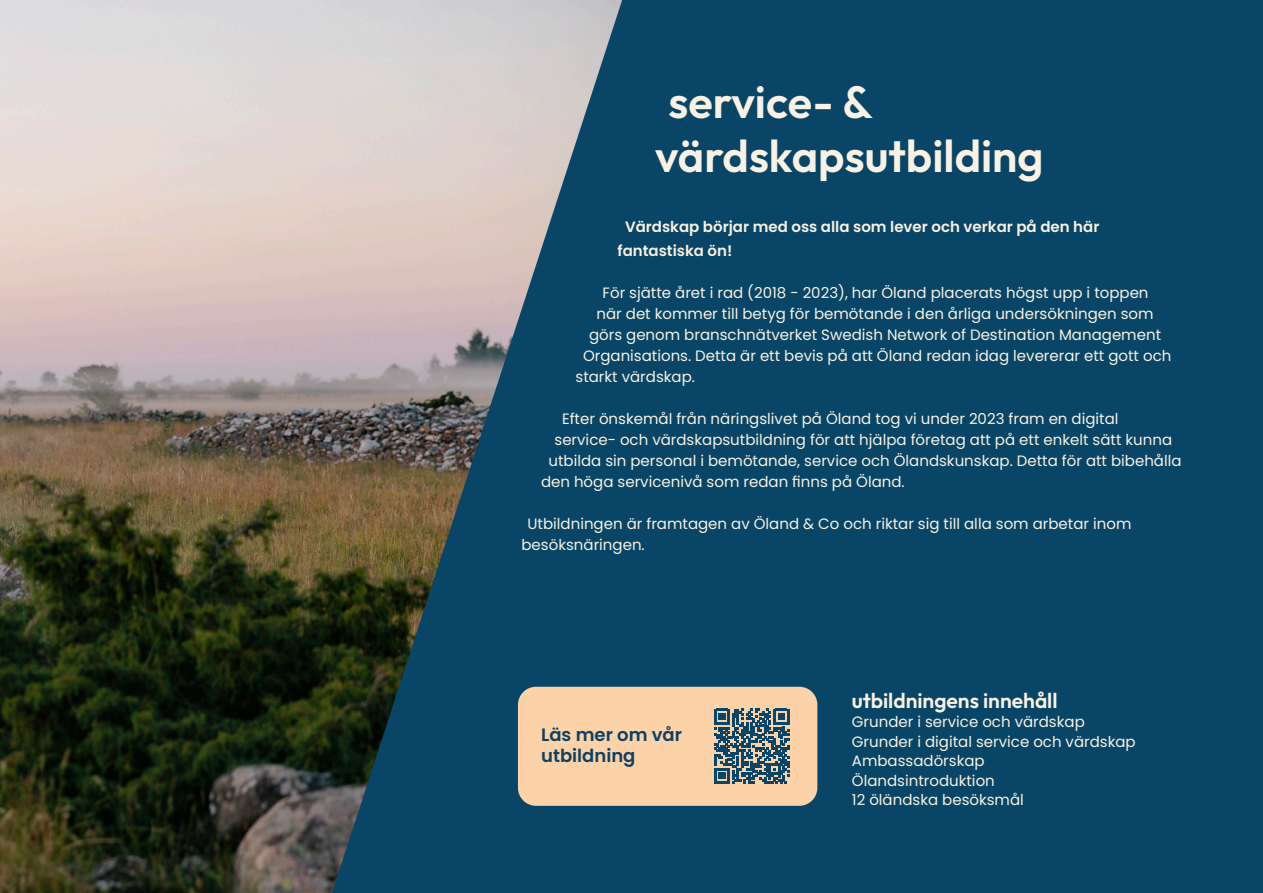
<style>
.page{position:relative;width:1263px;height:893px;background:#084566}
.page>*{position:absolute;margin:0;border:0;box-sizing:border-box;transform-origin:0 0}
.t1{font:600 45px/54px "Outfit";color:#f9f2e4}
.t2{font:600 21px "Outfit";color:#f9f2e4}
.t3{font:600 18px/21.6px "Poppins";color:#0f4063}
.t4{font:15px/21px "Poppins";color:#f9f2e4}
.t5{font:600 15px/24px "Poppins";color:#f9f2e4}
</style>
<div class="page">
<div style="left:518px;top:687px;width:299px;height:119px;background:#fcd2a8;border-radius:18px"></div>
<svg style="left:714px;top:709px;width:75px;height:75px"></svg>
<img style="left:0;top:0;width:622px;height:893px">
<p class="t1" style="left:655px;top:75px;width:390px;text-indent:14px">service- &amp; värdskapsutbilding</p>
<p class="t5" style="left:617px;top:215px;width:483px;text-indent:8px">Värdskap börjar med oss alla som lever och verkar på den här fantastiska ön!</p>
<p class="t4" style="left:602px;top:283px;width:547px">För sjätte året i rad (2018 - 2023), har Öland placerats högst upp i toppen</p>
<p class="t4" style="left:596px;top:304px;width:559px">när det kommer till betyg för bemötande i den årliga undersökningen som</p>
<p class="t4" style="left:589px;top:325px;width:574px">görs genom branschnätverket Swedish Network of Destination Management</p>
<p class="t4" style="left:583px;top:346px;width:590px">Organisations. Detta är ett bevis på att Öland redan idag levererar ett gott och</p>
<p class="t4" style="left:575px;top:367px;width:121px">starkt värdskap.</p>
<p class="t4" style="left:562px;top:409px;width:558px">Efter önskemål från näringslivet på Öland tog vi under 2023 fram en digital</p>
<p class="t4" style="left:554px;top:430px;width:619px">service- och värdskapsutbildning för att hjälpa företag att på ett enkelt sätt kunna</p>
<p class="t4" style="left:548px;top:451px;width:635px">utbilda sin personal i bemötande, service och Ölandskunskap. Detta för att bibehålla</p>
<p class="t4" style="left:541px;top:472px;width:365px">den höga servicenivå som redan finns på Öland.</p>
<p class="t4" style="left:521px;top:514px;width:611px;text-indent:6px">Utbildningen är framtagen av Öland &amp; Co och riktar sig till alla som arbetar inom besöksnäringen.</p>
<p class="t3" style="left:541px;top:724px;width:142px">Läs mer om vår utbildning</p>
<p class="t2" style="left:852px;top:688px;width:207px">utbildningens innehåll</p>
<p class="t4" style="left:852px;top:712px;width:234px">Grunder i service och värdskap</p>
<p class="t4" style="left:852px;top:731px;width:285px">Grunder i digital service och värdskap</p>
<p class="t4" style="left:852px;top:751px;width:134px">Ambassadörskap</p>
<p class="t4" style="left:852px;top:770px;width:144px">Ölandsintroduktion</p>
<p class="t4" style="left:852px;top:790px;width:174px">12 öländska besöksmål</p>
</div>
